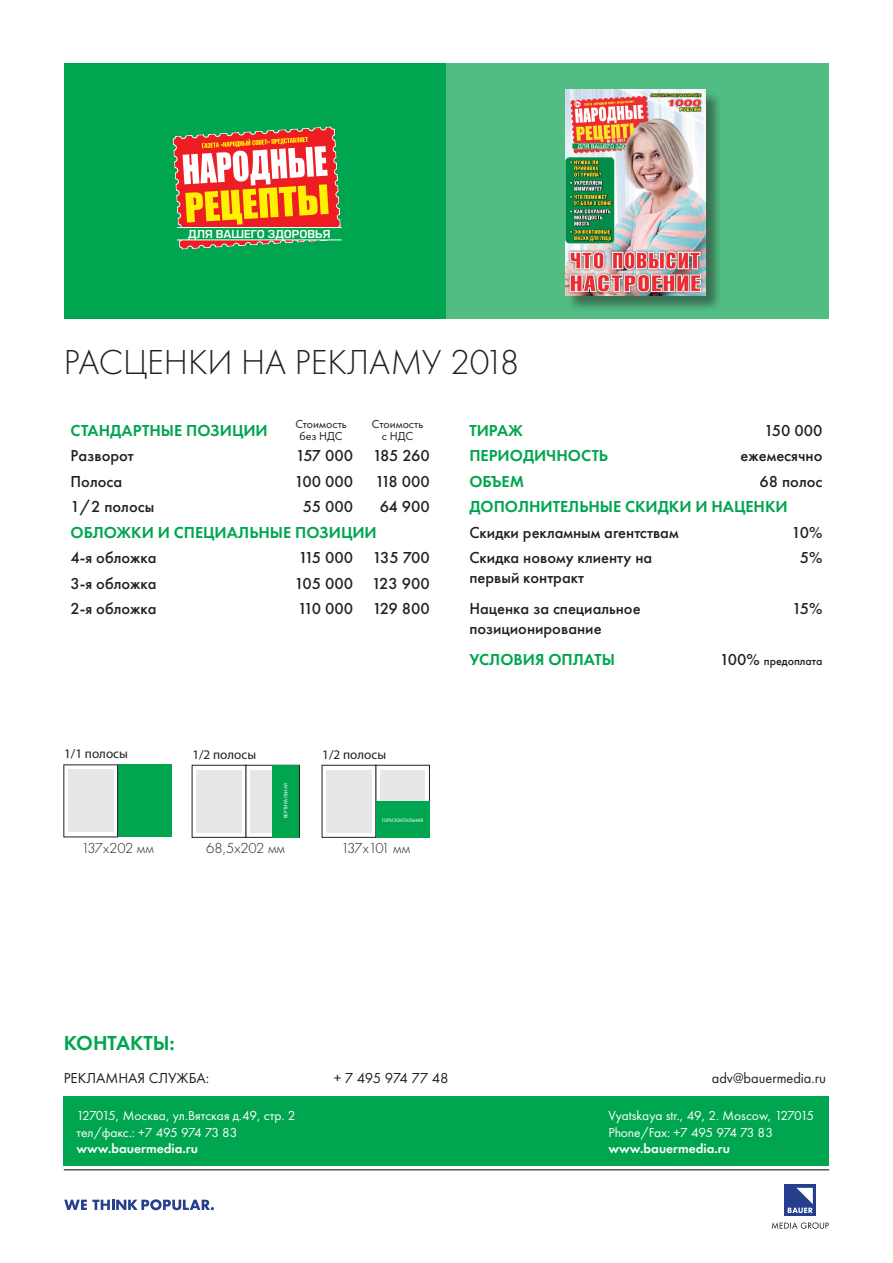
<style>
.page{position:relative;width:893px;height:1263px;background:#fff}
.page>*{position:absolute;margin:0;border:0;box-sizing:border-box;transform-origin:0 0}
.t1{font:300 36px "Futura PT";color:#231f20}
.t2{font:600 21px "Futura PT";color:#00a54f}
.t3{font:500 16.5px/19.8px "Futura PT";color:#231f20}
.t4{font:600 16.5px "Futura PT";color:#00a54f}
.t5{font:300 15px "Futura PT";color:#231f20}
.t6{font:15px "Futura PT";color:#231f20;scale:.96 1}
.t7{font:15px "Futura PT";color:#231f20}
.t8{font:15px "Futura PT";letter-spacing:-.03em;color:#231f20}
.t9{font:300 15px "Futura PT";letter-spacing:-.05em;color:#231f20}
.t10{font:13.5px "Futura PT";color:#fff}
.t11{font:13.5px "Futura PT";letter-spacing:-.02em;color:#fff}
.t12{font:600 13.5px "Futura PT";color:#fff}
.t13{font:13.2px "Myriad Pro";color:#231f20}
.t14{font:12px "Futura PT";color:#231f20}
.t15{font:500 12px "Futura PT";color:#231f20}
.t16{font:10.65px "Europe Demi";color:#fff}
.t17{font:5.1px "Myriad Pro";color:#fff}
.s1{font-size:16.5px}
</style>
<div class="page">
<div style="left:64px;top:64px;width:382px;height:255px;background:#00a54f"></div>
<div style="left:446px;top:64px;width:383px;height:255px;background:#51bd83"></div>
<hr style="left:64px;top:1169px;width:765px;height:1px;background:#000">
<svg style="left:772px;top:1222px;width:57px;height:7px"></svg>
<div style="left:785px;top:1185px;width:31px;height:31px;background:#253f8e"></div>
<svg style="left:788px;top:1188px;width:25px;height:25px"></svg>
<svg style="left:64px;top:1199px;width:150px;height:11px"></svg>
<div style="left:64px;top:1096px;width:765px;height:70px;background:#00a54f"></div>
<div style="left:567px;top:90px;width:156px;height:223px;background:#231f20;opacity:.5"></div>
<img style="left:566px;top:89px;width:140px;height:206px">
<svg style="left:173px;top:126px;width:169px;height:124px"></svg>
<div style="left:118px;top:765px;width:53px;height:72px;background:#00a54f"></div>
<div style="left:68px;top:769px;width:45px;height:63px;background:#e6e7e9"></div>
<div style="left:246px;top:765px;width:54px;height:72px;border:1px solid #231f20"></div>
<div style="left:250px;top:770px;width:45px;height:63px;background:#e6e7e9"></div>
<div style="left:228px;top:770px;width:13px;height:63px;background:#e6e7e9"></div>
<div style="left:210px;top:770px;width:18px;height:63px;background:#e6e7e9"></div>
<div style="left:196px;top:770px;width:14px;height:63px;background:#e6e7e9"></div>
<div style="left:272px;top:765px;width:27px;height:72px;background:#00a54f"></div>
<div style="left:376px;top:765px;width:53px;height:72px;border:1px solid #231f20"></div>
<div style="left:411px;top:770px;width:14px;height:63px;background:#e6e7e9"></div>
<div style="left:394px;top:770px;width:18px;height:63px;background:#e6e7e9"></div>
<div style="left:380px;top:770px;width:14px;height:63px;background:#e6e7e9"></div>
<div style="left:358px;top:770px;width:13px;height:63px;background:#e6e7e9"></div>
<div style="left:340px;top:770px;width:18px;height:63px;background:#e6e7e9"></div>
<div style="left:326px;top:770px;width:14px;height:63px;background:#e6e7e9"></div>
<div style="left:376px;top:801px;width:53px;height:36px;background:#00a54f"></div>
<p class="t16" style="left:188px;top:228px;width:144px">ДЛЯ ВАШЕГО ЗДОРОВЬЯ</p>
<p class="t1" style="left:64px;top:342px;width:457px">РАСЦЕНКИ НА РЕКЛАМУ 2018</p>
<p class="t4" style="left:71px;top:420px;width:199px">СТАНДАРТНЫЕ ПОЗИЦИИ</p>
<p class="t14" style="left:295px;top:417px;width:53px">Стоимость</p>
<p class="t14" style="left:299px;top:429px;width:45px">без НДС</p>
<p class="t14" style="left:372px;top:417px;width:53px">Стоимость</p>
<p class="t14" style="left:382px;top:429px;width:33px">с НДС</p>
<p class="t3" style="left:71px;top:446px;width:65px">Разворот</p>
<p class="t3" style="left:296px;top:446px;width:59px">157 000</p>
<p class="t3" style="left:373px;top:446px;width:59px">185 260</p>
<p class="t3" style="left:71px;top:471px;width:53px">Полоса</p>
<p class="t3" style="left:294px;top:471px;width:60px">100 000</p>
<p class="t3" style="left:375px;top:471px;width:56px">118 000</p>
<p class="t3" style="left:71px;top:497px;width:85px">1/2 полосы</p>
<p class="t3" style="left:303px;top:497px;width:52px">55 000</p>
<p class="t3" style="left:380px;top:497px;width:52px">64 900</p>
<p class="t4" style="left:71px;top:522px;width:308px">ОБЛОЖКИ И СПЕЦИАЛЬНЫЕ ПОЗИЦИИ</p>
<p class="t3" style="left:71px;top:548px;width:88px">4-я обложка</p>
<p class="t3" style="left:299px;top:548px;width:56px">115 000</p>
<p class="t3" style="left:372px;top:548px;width:59px">135 700</p>
<p class="t3" style="left:71px;top:573px;width:88px">3-я обложка</p>
<p class="t3" style="left:294px;top:573px;width:60px">105 000</p>
<p class="t3" style="left:372px;top:573px;width:60px">123 900</p>
<p class="t3" style="left:71px;top:599px;width:88px">2-я обложка</p>
<p class="t3" style="left:298px;top:599px;width:57px">110 000</p>
<p class="t3" style="left:373px;top:599px;width:59px">129 800</p>
<p class="t13" style="left:64px;top:747px;width:65px">1/1 полосы</p>
<p class="t5" style="left:81px;top:840px;width:74px">137x202 мм</p>
<p class="t13" style="left:192px;top:748px;width:65px">1/2 полосы</p>
<p class="t17" style="left:283px;top:818px;width:36px;rotate:-90deg">ВЕРТИКАЛЬНАЯ</p>
<p class="t5" style="left:206px;top:840px;width:80px">68,5х202 мм</p>
<p class="t13" style="left:322px;top:748px;width:65px">1/2 полосы</p>
<p class="t17" style="left:382px;top:818px;width:43px">ГОРИЗОНТАЛЬНАЯ</p>
<p class="t9" style="left:341px;top:839px;width:71px">137х101 мм</p>
<p class="t4" style="left:469px;top:420px;width:55px">ТИРАЖ</p>
<p class="t3" style="left:764px;top:420px;width:60px">150 000</p>
<p class="t4" style="left:469px;top:445px;width:140px">ПЕРИОДИЧНОСТЬ</p>
<p class="t3" style="left:741px;top:446px;width:83px">ежемесячно</p>
<p class="t4" style="left:469px;top:471px;width:56px">ОБЪЕМ</p>
<p class="t3" style="left:760px;top:471px;width:64px">68 полос</p>
<p class="t4" style="left:469px;top:496px;width:320px">ДОПОЛНИТЕЛЬНЫЕ СКИДКИ И НАЦЕНКИ</p>
<p class="t3" style="left:469px;top:522px;width:211px">Скидки рекламным агентствам</p>
<p class="t3" style="left:792px;top:522px;width:32px">10%</p>
<p class="t3" style="left:469px;top:548px;width:184px">Cкидка новому клиенту на первый контракт</p>
<p class="t3" style="left:800px;top:548px;width:24px">5%</p>
<p class="t3" style="left:469px;top:599px;width:173px">Наценка за специальное позиционирование</p>
<p class="t3" style="left:792px;top:599px;width:32px">15%</p>
<p class="t4" style="left:469px;top:649px;width:147px">УСЛОВИЯ ОПЛАТЫ</p>
<p class="t15" style="left:720px;top:654px;width:104px"><span class="s1">100%</span> предоплата</p>
<p class="t2" style="left:64px;top:1030px;width:113px">КОНТАКТЫ:</p>
<p class="t7" style="left:64px;top:1069px;width:147px">РЕКЛАМНАЯ СЛУЖБА:</p>
<p class="t8" style="left:334px;top:1069px;width:116px">+ 7 495 974 77 48</p>
<p class="t6" style="left:712px;top:1069px;width:121px">adv@bauermedia.ru</p>
<p class="t10" style="left:77px;top:1108px;width:220px">127015, Москва, ул.Вятская д.49, стр. 2</p>
<p class="t11" style="left:77px;top:1124px;width:163px">тел/факс.: +7 495 974 73 83</p>
<p class="t12" style="left:77px;top:1140px;width:123px">www.bauermedia.ru</p>
<p class="t10" style="left:609px;top:1108px;width:207px">Vyatskaya str., 49, 2. Moscow, 127015</p>
<p class="t11" style="left:609px;top:1124px;width:166px">Phone/Fax: +7 495 974 73 83</p>
<p class="t12" style="left:609px;top:1140px;width:123px">www.bauermedia.ru</p>
</div>
